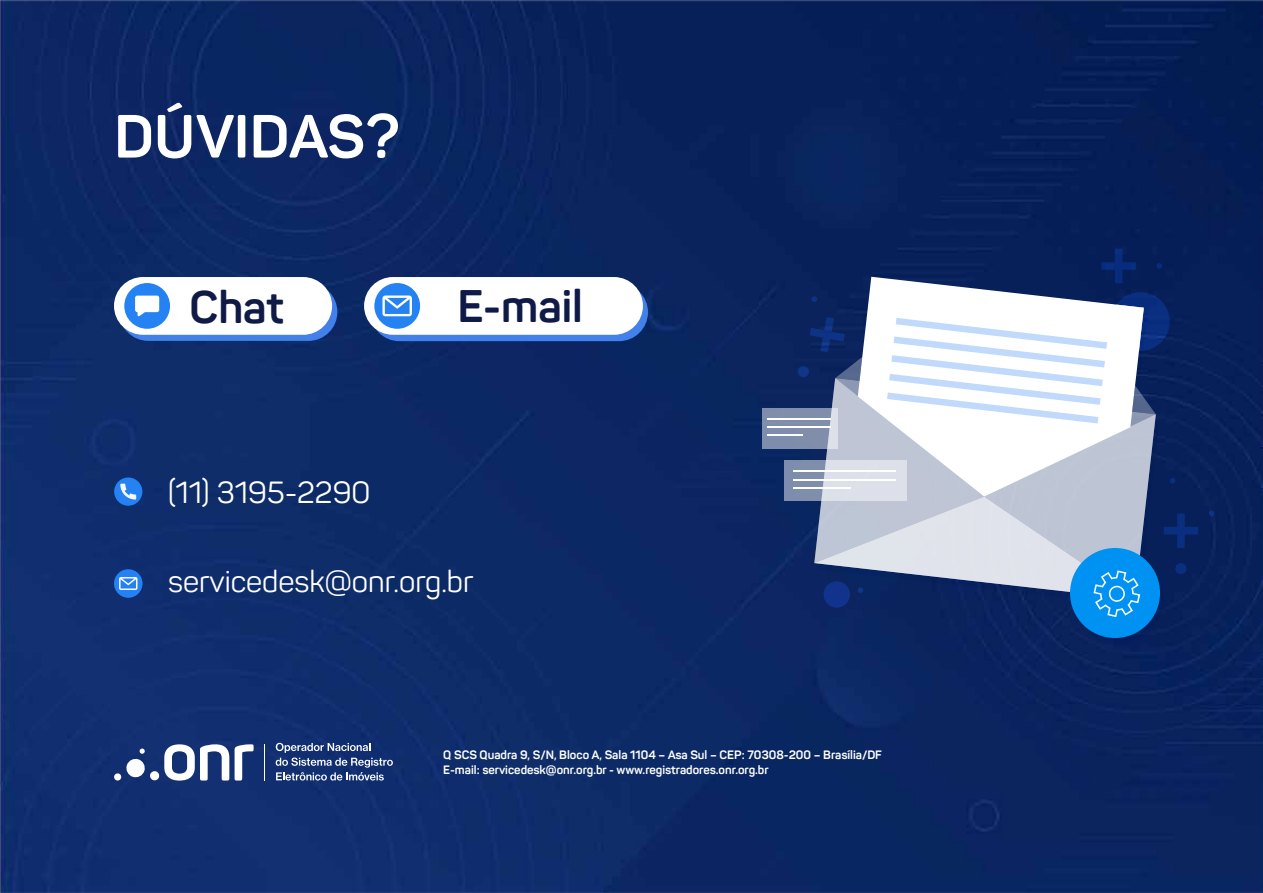
<style>
.page{position:relative;width:1263px;height:893px;background:#fff}
.page>*{position:absolute;margin:0;border:0;box-sizing:border-box;transform-origin:0 0}
.t1{font:700 60px "Panton";color:#fff}
.t2{font:700 45px "Panton";color:#101a47}
.t3{font:30.15px "Panton";color:#fff}
.t4{font:700 12px/14.4px "Panton";color:#fff}
</style>
<div class="page">
<img style="left:0;top:0;width:1263px;height:893px">
<div style="left:818px;top:283px;width:341px;height:294px;background:#072059"></div>
<svg style="left:858px;top:277px;width:286px;height:40px"></svg>
<svg style="left:1074px;top:554px;width:90px;height:90px"></svg>
<div style="left:1070px;top:548px;width:90px;height:90px;background:#0092f3;border-radius:50%"></div>
<div style="left:784px;top:460px;width:122px;height:41px;background:#7e8eab"></div>
<hr style="left:793px;top:470px;width:103px;height:2px;background:#fff">
<hr style="left:793px;top:479px;width:103px;height:1px;background:#fff">
<hr style="left:793px;top:487px;width:58px;height:2px;background:#fff">
<div style="left:762px;top:408px;width:76px;height:40px;background:#7f8dab"></div>
<hr style="left:768px;top:418px;width:63px;height:2px;background:#fff">
<hr style="left:768px;top:426px;width:63px;height:2px;background:#fff">
<hr style="left:768px;top:435px;width:35px;height:1px;background:#fff">
<svg style="left:1164px;top:513px;width:34px;height:35px"></svg>
<svg style="left:1101px;top:249px;width:35px;height:34px"></svg>
<div style="left:798px;top:366px;width:11px;height:11px;background:#113587;border-radius:50%"></div>
<div style="left:1175px;top:563px;width:11px;height:11px;background:#0a2e80;border-radius:50%"></div>
<svg style="left:1111px;top:292px;width:59px;height:59px"></svg>
<svg style="left:811px;top:296px;width:6px;height:6px"></svg>
<svg style="left:1209px;top:511px;width:5px;height:5px"></svg>
<svg style="left:1156px;top:263px;width:6px;height:6px"></svg>
<svg style="left:1170px;top:478px;width:5px;height:5px"></svg>
<svg style="left:809px;top:317px;width:347px;height:301px"></svg>
<div style="left:370px;top:283px;width:278px;height:58px;background:#4280ea;border-radius:29px"></div>
<div style="left:364px;top:277px;width:279px;height:58px;background:#fff;border-radius:29px"></div>
<div style="left:374px;top:283px;width:46px;height:46px;background:#2482f2;border-radius:50%"></div>
<svg style="left:382px;top:295px;width:36px;height:28px"></svg>
<div style="left:114px;top:477px;width:28px;height:29px;background:#2482f2;border-radius:50%"></div>
<svg style="left:120px;top:484px;width:16px;height:15px"></svg>
<div style="left:114px;top:569px;width:29px;height:29px;background:#2482f2;border-radius:50%"></div>
<svg style="left:119px;top:577px;width:18px;height:13px"></svg>
<svg style="left:276px;top:743px;width:117px;height:37px;background:#455c8f"></svg>
<svg style="left:235px;top:744px;width:19px;height:36px"></svg>
<svg style="left:114px;top:744px;width:115px;height:37px"></svg>
<hr style="left:265px;top:744px;width:1px;height:37px;background:#fff">
<div style="left:119px;top:283px;width:218px;height:58px;background:#4280ea;border-radius:29px"></div>
<div style="left:114px;top:277px;width:218px;height:58px;background:#fff;border-radius:29px"></div>
<div style="left:124px;top:283px;width:46px;height:46px;background:#2482f2;border-radius:50%"></div>
<svg style="left:135px;top:296px;width:24px;height:20px"></svg>
<h1 class="t1" style="left:114px;top:99px;width:286px">DÚVIDAS?</h1>
<h2 class="t2" style="left:190px;top:279px;width:96px">Chat</h2>
<h3 class="t3" style="left:168px;top:474px;width:204px">(11) 3195-2290</h3>
<h2 class="t2" style="left:457px;top:278px;width:127px">E-mail</h2>
<h3 class="t3" style="left:168px;top:562px;width:307px">servicedesk@onr.org.br</h3>
<p class="t4" style="left:443px;top:748px;width:440px">Q SCS Quadra 9, S/N, Bloco A, Sala 1104 – Asa Sul – CEP: 70308-200 – Brasília/DF<br>E-mail: servicedesk@onr.org.br - www.registradores.onr.org.br</p>
</div>
